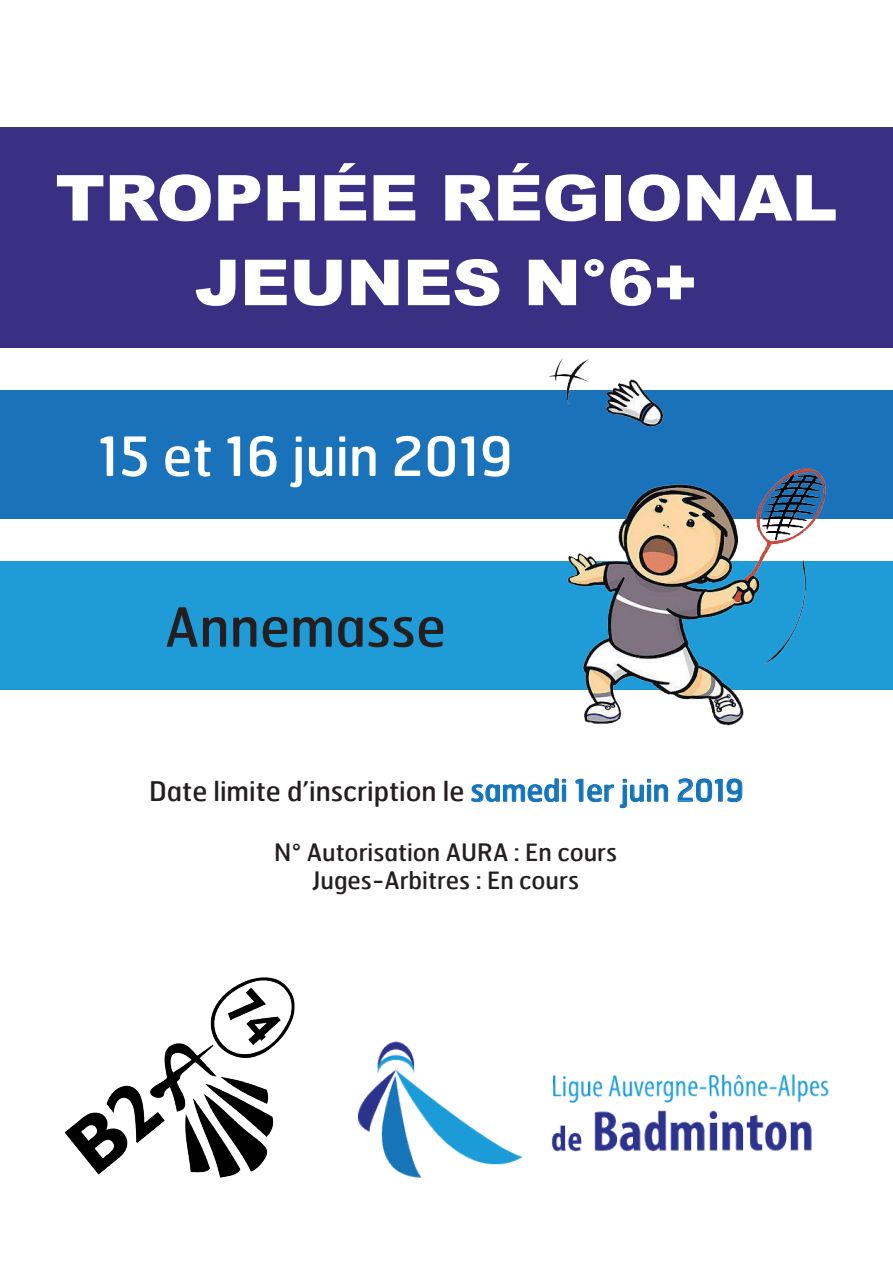
<style>
.page{position:relative;width:893px;height:1263px;background:#fff}
.page>*{position:absolute;margin:0;border:0;box-sizing:border-box;transform-origin:0 0}
.t1{font:900 63.45px/84.6px "Arial";letter-spacing:-.01em;color:#fff;text-align:center;scale:1.09 1}
.t2{font:54px "Hermes";color:#fff}
.t3{font:54px "Hermes";color:#231f20}
.t4{font:27px "Hermes";color:#231f20}
.t5{font:24px/28.8px "Hermes";color:#231f20;text-align:center}
.s1{font-size:30px;color:#1374bb}
</style>
<div class="page">
<img style="left:358px;top:1042px;width:471px;height:136px">
<div style="left:0;top:128px;width:893px;height:220px;background:#3b2f83"></div>
<div style="left:0;top:390px;width:893px;height:128px;background:#1a72ba"></div>
<div style="left:0;top:561px;width:893px;height:128px;background:#1f9bd7"></div>
<img style="left:64px;top:977px;width:231px;height:201px">
<svg style="left:471px;top:778px;width:96px;height:24px"></svg>
<svg style="left:575px;top:778px;width:93px;height:31px"></svg>
<svg style="left:677px;top:778px;width:66px;height:24px"></svg>
<img style="left:549px;top:358px;width:280px;height:368px">
<h1 class="t1" style="left:55px;top:154px;width:719px">TROPHÉE RÉGIONAL<br>JEUNES N°6+</h1>
<h2 class="t2" style="left:98px;top:422px;width:417px">15 et 16 juin 2019</h2>
<h2 class="t3" style="left:165px;top:592px;width:283px">Annemasse</h2>
<p class="t4" style="left:149px;top:774px;width:596px">Date limite d’inscription le <span class="s1">samedi 1er juin 2019</span></p>
<p class="t5" style="left:274px;top:837px;width:345px">N° Autorisation AURA : En cours<br>Juges-Arbitres : En cours</p>
</div>
